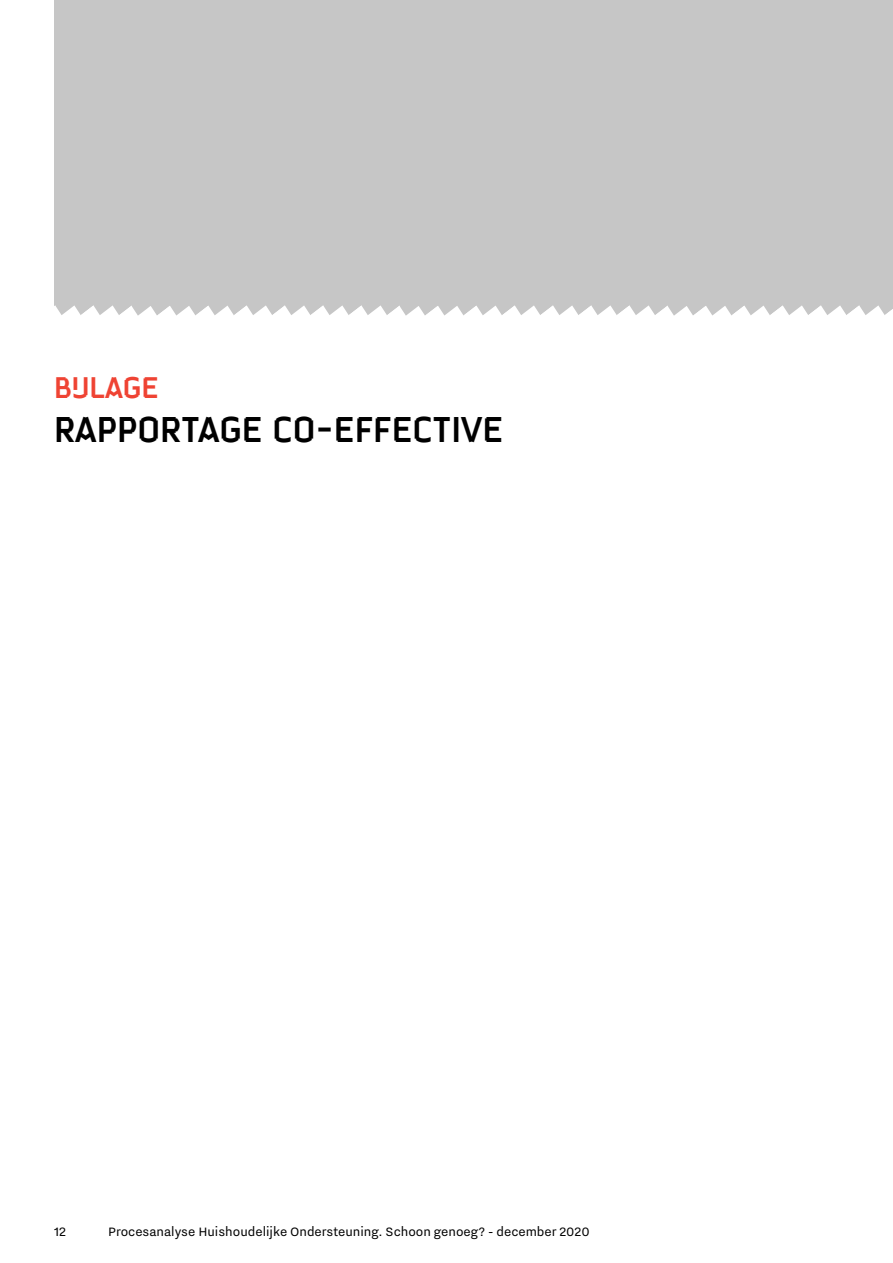
<style>
.page{position:relative;width:893px;height:1263px;background:#fff}
.page>*{position:absolute;margin:0;border:0;box-sizing:border-box;transform-origin:0 0}
.t1{font:36px "Eindhoven Type";color:#000}
.t2{font:30px "Eindhoven Type";color:#ef4333}
.t3{font:15px "Nitti Eindhoven";color:#000}
</style>
<div class="page">
<div style="left:54px;top:0;width:839px;height:317px;background:#c6c6c6"></div>
<svg style="left:54px;top:305px;width:839px;height:12px"></svg>
<h1 class="t2" style="left:54px;top:369px;width:106px">BIJLAGE</h1>
<h1 class="t1" style="left:54px;top:406px;width:451px">RAPPORTAGE CO-EFFECTIVE</h1>
<p class="t3" style="left:54px;top:1224px;width:13px">12</p>
<p class="t3" style="left:108px;top:1224px;width:483px">Procesanalyse Huishoudelijke Ondersteuning. Schoon genoeg? - december 2020</p>
</div>
